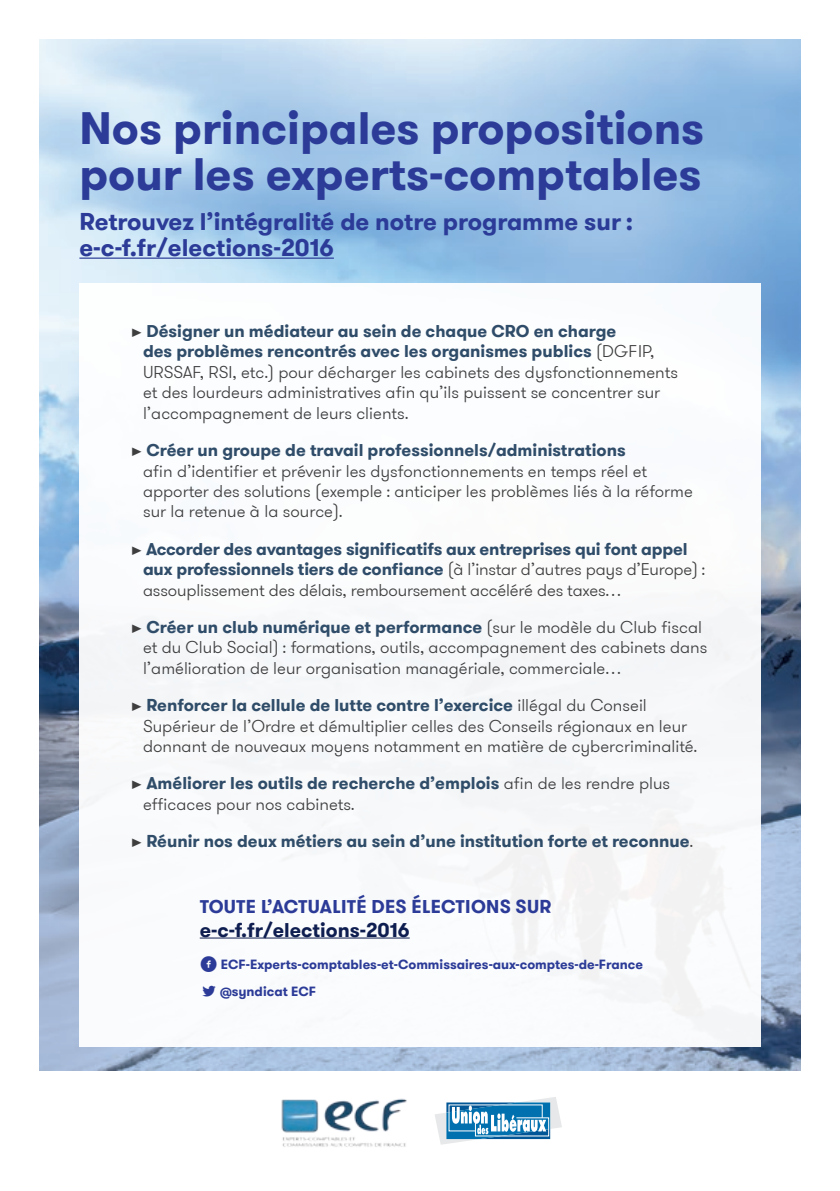
<style>
.page{position:relative;width:840px;height:1191px;background:#fff}
.page>*{position:absolute;margin:0;border:0;box-sizing:border-box;transform-origin:0 0}
.ENTETE_PRIO_2{font:700 45.2px/46px "GT Walsheim";color:#2b3b97}
.t1{font:700 24px/26px "GT Walsheim";color:#2b3b97}
.t2{font:700 19.8px "GT Walsheim";color:#0f1e50}
.t3{font:700 18.4px "GT Walsheim";letter-spacing:.015em;color:#2b3b97}
.t4{font:300 17px/20.4px "GT Walsheim";color:#3e3e3f}
.t5{font:700 17px/20.4px "GT Walsheim";letter-spacing:-.01em;color:#2f4c69}
.t6{font:700 13.2px "GT Walsheim";color:#2b3b97}
.s1{font-family:"Fleches Left Right";font-weight:400}
.s2{font-weight:700;color:#2f4c69}
.s3{font-family:"Fleches Left Right";font-weight:400;color:#3e3e3f}
.s4{font-weight:300;color:#3e3e3f}
.s5{font-family:"Socialico";font-weight:400;font-size:22.4px}
</style>
<div class="page">
<img style="left:40px;top:40px;width:760px;height:1030px">
<div style="left:79px;top:283px;width:681px;height:764px;background:#fff"></div>
<hr style="left:200px;top:937px;width:209px;height:1px;background:#0f1e50">
<img style="left:281px;top:1098px;width:126px;height:49px">
<svg style="left:435px;top:1097px;width:126px;height:47px"></svg>
<hr style="left:79px;top:257px;width:255px;height:2px;background:#2b3b97">
<p class="ENTETE_PRIO_2" style="left:79px;top:106px;width:626px">Nos principales propositions pour les experts-comptables</p>
<h2 class="t1" style="left:79px;top:209px;width:555px">Retrouvez l’intégralité de notre programme sur : e-c-f.fr/elections-2016</h2>
<p class="t4" style="left:143px;top:321px;width:536px;text-indent:-11px"><span class="s1">!</span> <span class="s2">Désigner un médiateur au sein de chaque CRO en charge<br>des problèmes rencontrés avec les organismes publics</span> (DGFIP, URSSAF, RSI, etc.) pour décharger les cabinets des dysfonctionnements et des lourdeurs administratives afin qu’ils puissent se concentrer sur l’accompagnement de leurs clients.</p>
<p class="t4" style="left:143px;top:440px;width:551px;text-indent:-11px"><span class="s1">!</span> <span class="s2">Créer un groupe de travail professionnels/administrations<br></span>afin d’identifier et prévenir les dysfonctionnements en temps réel et apporter des solutions (exemple : anticiper les problèmes liés à la réforme sur la retenue à la source).</p>
<p class="t5" style="left:143px;top:539px;width:563px;text-indent:-11px"><span class="s3">!</span> Accorder des avantages significatifs aux entreprises qui font appel aux professionnels tiers de confiance <span class="s4">(à l’instar d’autres pays d’Europe) : assouplissement des délais, remboursement accéléré des taxes…</span></p>
<p class="t4" style="left:143px;top:617px;width:565px;text-indent:-11px"><span class="s1">!</span> <span class="s2">Créer un club numérique et performance</span> (sur le modèle du Club fiscal et du Club Social) : formations, outils, accompagnement des cabinets dans l’amélioration de leur organisation managériale, commerciale…</p>
<p class="t4" style="left:143px;top:695px;width:555px;text-indent:-11px"><span class="s1">!</span> <span class="s2">Renforcer la cellule de lutte contre l’exercice</span> illégal du Conseil<br>Supérieur de l’Ordre et démultiplier celles des Conseils régionaux en leur donnant de nouveaux moyens notamment en matière de cybercriminalité.</p>
<p class="t4" style="left:143px;top:773px;width:528px;text-indent:-11px"><span class="s1">!</span> <span class="s2">Améliorer les outils de recherche d’emplois</span> afin de les rendre plus efficaces pour nos cabinets.</p>
<p class="t5" style="left:132px;top:831px;width:563px"><span class="s3">!</span> Réunir nos deux métiers au sein d’une institution forte et reconnue<span class="s4">.</span></p>
<p class="t3" style="left:200px;top:894px;width:353px">TOUTE L’ACTUALITÉ DES ÉLECTIONS SUR</p>
<p class="t2" style="left:200px;top:916px;width:211px">e-c-f.fr/elections-2016</p>
<p class="t6" style="left:200px;top:956px;width:444px"><span class="s5">f</span> ECF-Experts-comptables-et-Commissaires-aux-comptes-de-France</p>
<p class="t6" style="left:200px;top:983px;width:118px"><span class="s5">L</span> @syndicat ECF</p>
</div>
